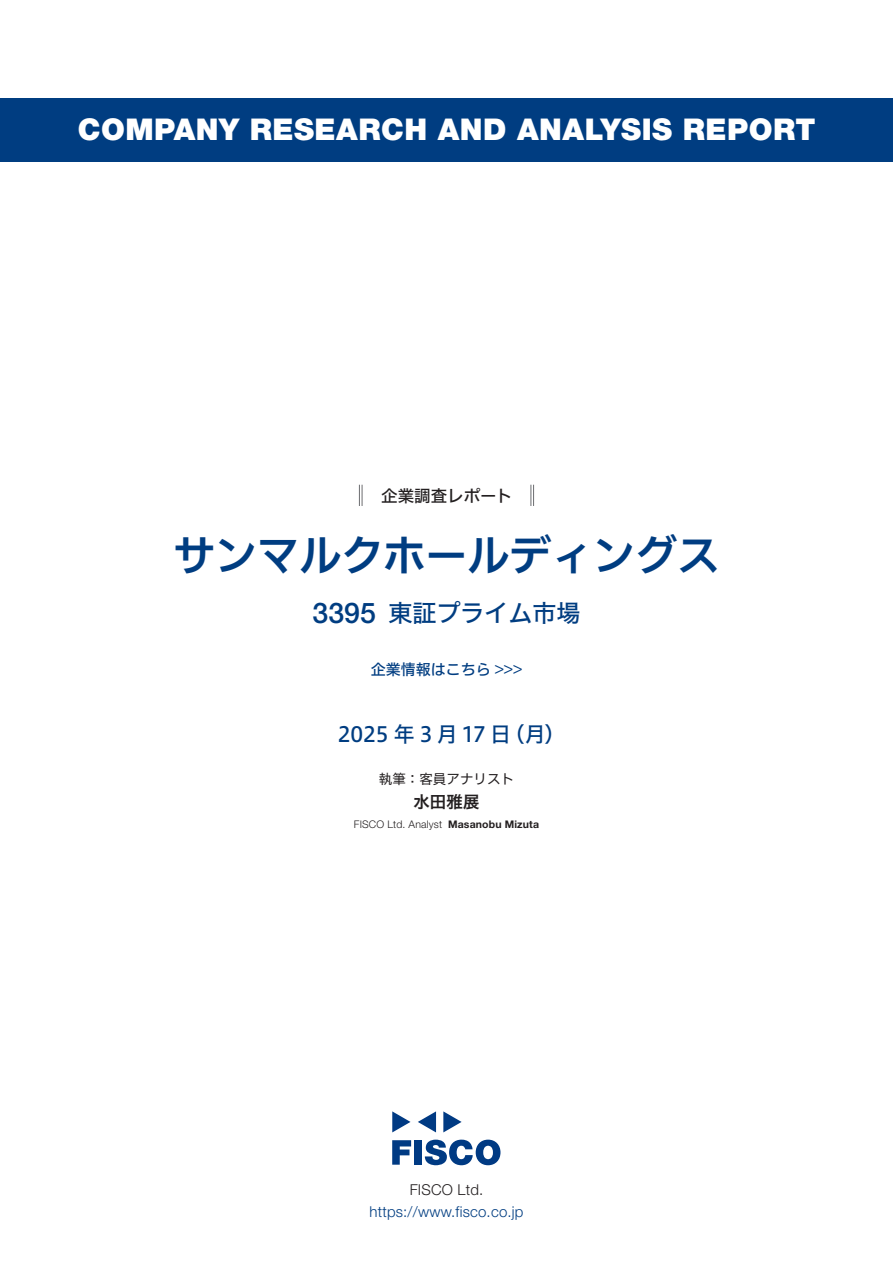
<style>
.page{position:relative;width:893px;height:1263px;background:#fff}
.page>*{position:absolute;margin:0;border:0;box-sizing:border-box;transform-origin:0 0}
.t1{font:42px "Hiragino UD Sans F Std N W6";color:#003d81}
.t2{font:900 30px "Helvetica Neue LT Std";letter-spacing:.015em;color:#fff}
.t3{font:500 28.5px "Helvetica Neue LT Std";color:#003d81}
.t4{font:24px "Hiragino UD Sans F Std N W5";color:#003d81}
.t5{font:21px "Hiragino UD Sans F Std N W5";letter-spacing:-.01em;color:#003d81}
.t6{font:16.5px "Hiragino UD Sans F Std N W5";color:#231f20}
.t7{font:16.5px "Hiragino UD Sans F Std N W6";color:#231f20}
.t8{font:300 15px "Helvetica Neue LT Std";letter-spacing:.015em;color:#003d81}
.t9{font:15px "Hiragino UD Sans F Std N W5";color:#003d81}
.t10{font:300 15px "Helvetica Neue LT Std";letter-spacing:.015em;color:#231f20}
.t11{font:13.5px "Hiragino UD Sans F Std N W4";color:#231f20}
.t12{font:300 10.5px "Helvetica Neue LT Std";letter-spacing:.015em;color:#231f20}
.t13{font:700 10.5px "Helvetica Neue LT Std";letter-spacing:.015em;color:#231f20}
</style>
<div class="page">
<svg style="left:392px;top:1140px;width:19px;height:25px"></svg>
<div style="left:414px;top:1140px;width:8px;height:25px;background:#003a83"></div>
<svg style="left:425px;top:1139px;width:75px;height:26px"></svg>
<svg style="left:392px;top:1111px;width:18px;height:21px"></svg>
<svg style="left:443px;top:1111px;width:19px;height:21px"></svg>
<svg style="left:418px;top:1111px;width:18px;height:21px"></svg>
<div style="left:0;top:98px;width:893px;height:64px;background:#003d81"></div>
<svg style="left:359px;top:485px;width:4px;height:21px"></svg>
<svg style="left:531px;top:485px;width:3px;height:21px"></svg>
<p class="t2" style="left:78px;top:112px;width:739px">COMPANY RESEARCH AND ANALYSIS REPORT</p>
<p class="t6" style="left:365px;top:483px;width:149px">　企業調査レポート</p>
<h1 class="t1" style="left:173px;top:523px;width:548px">サンマルクホールディングス</h1>
<p class="t3" style="left:313px;top:596px;width:65px">3395</p>
<p class="t4" style="left:388px;top:594px;width:193px">東証プライム市場</p>
<p class="t9" style="left:371px;top:658px;width:153px">企業情報はこちら &lt;&lt;&lt;</p>
<p class="t5" style="left:338px;top:718px;width:175px">2025 年 3 月 17 日</p>
<p class="t5" style="left:504px;top:718px;width:63px">（月(</p>
<p class="t11" style="left:379px;top:768px;width:137px">執筆：客員アナリスト</p>
<p class="t7" style="left:413px;top:789px;width:67px">水田雅展</p>
<p class="t13" style="left:448px;top:818px;width:92px">Masanobu Mizuta</p>
<p class="t12" style="left:354px;top:818px;width:90px">FISCO Ltd. Analyst</p>
<p class="t10" style="left:410px;top:1180px;width:75px">FISCO Ltd.</p>
<p class="t8" style="left:369px;top:1202px;width:156px">https://www.fisco.co j p.</p>
</div>
